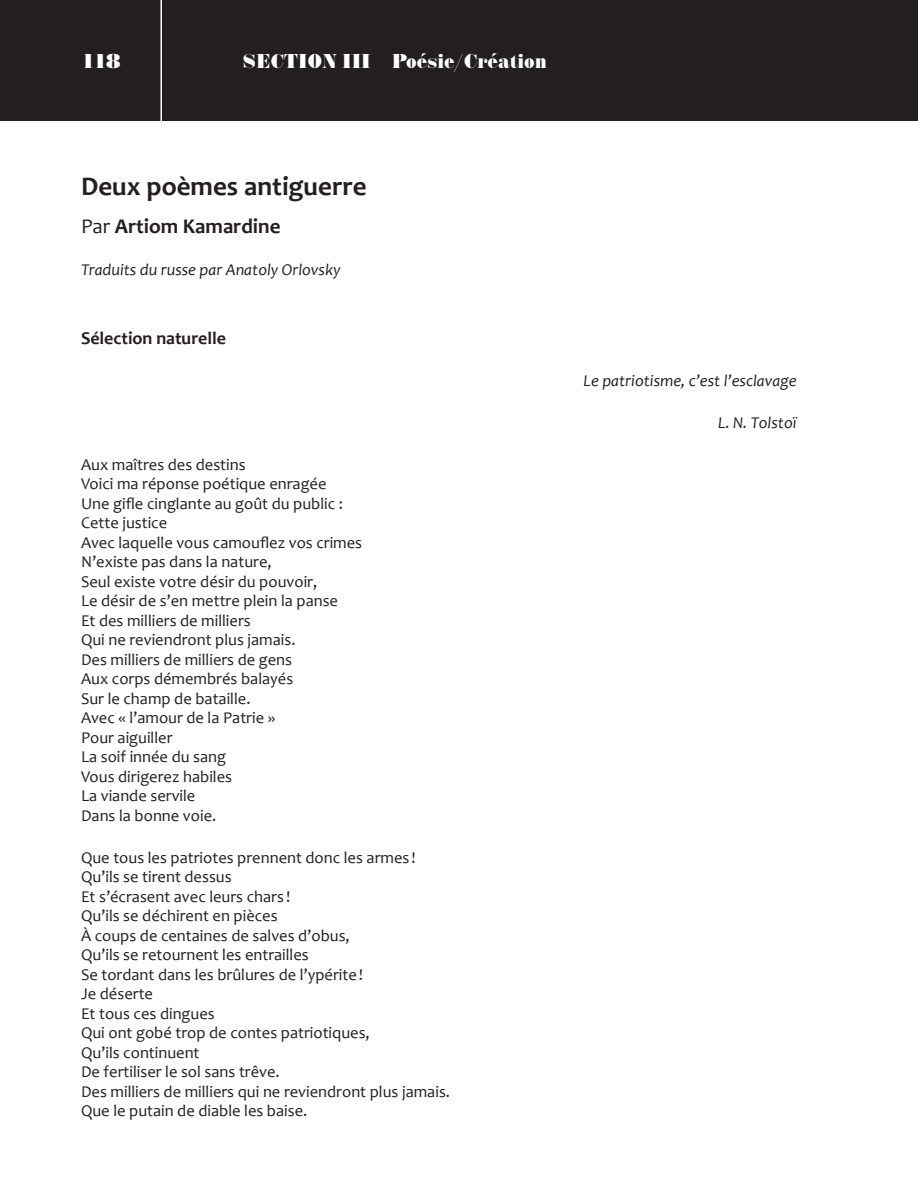
<style>
.page{position:relative;width:918px;height:1188px;background:#fff}
.page>*{position:absolute;margin:0;border:0;box-sizing:border-box;transform-origin:0 0}
.t1{font:700 27px "Candara";color:#231f20}
.t2{font:800 21px "Annlie LT";color:#fff}
.t3{font:700 21px "Candara";color:#231f20}
.t4{font:700 18px "Candara";color:#231f20}
.t5{font:16.5px/19.5px "Candara";color:#231f20}
.t6{font:italic 16.5px "Candara";color:#231f20}
.s1{font-weight:400}
</style>
<div class="page">
<div style="left:0;top:0;width:918px;height:122px;background:#231f20"></div>
<hr style="left:160px;top:0;width:2px;height:122px;background:#fff">
<p class="t2" style="left:81px;top:49px;width:41px">118</p>
<p class="t2" style="left:243px;top:49px;width:306px">SECTION III Poésie/Création</p>
<h1 class="t1" style="left:81px;top:170px;width:287px">Deux poèmes antiguerre</h1>
<p class="t3" style="left:81px;top:213px;width:201px"><span class="s1">Par</span> Artiom Kamardine</p>
<p class="t6" style="left:81px;top:259px;width:261px">Traduits du russe par Anatoly Orlovsky</p>
<p class="t4" style="left:81px;top:327px;width:147px">Sélection naturelle</p>
<p class="t5" style="left:81px;top:454px;width:283px">Aux maîtres des destins<br>Voici ma réponse poétique enragée<br>Une gifle cinglante au goût du public :<br>Cette justice<br>Avec laquelle vous camouflez vos crimes<br>N’existe pas dans la nature,<br>Seul existe votre désir du pouvoir,<br>Le désir de s’en mettre plein la panse<br>Et des milliers de milliers<br>Qui ne reviendront plus jamais.<br>Des milliers de milliers de gens<br>Aux corps démembrés balayés<br>Sur le champ de bataille.<br>Avec « l’amour de la Patrie »<br>Pour aiguiller<br>La soif innée du sang<br>Vous dirigerez habiles<br>La viande servile<br>Dans la bonne voie.</p>
<p class="t5" style="left:81px;top:848px;width:371px">Que tous les patriotes prennent donc les armes !<br>Qu’ils se tirent dessus<br>Et s’écrasent avec leurs chars !<br>Qu’ils se déchirent en pièces<br>À coups de centaines de salves d’obus,<br>Qu’ils se retournent les entrailles<br>Se tordant dans les brûlures de l’ypérite!<br>Je déserte<br>Et tous ces dingues<br>Qui ont gobé trop de contes patriotiques,<br>Qu’ils continuent<br>De fertiliser le sol sans trêve.<br>Des milliers de milliers qui ne reviendront plus jamais.<br>Que le putain de diable les baise.</p>
<p class="t6" style="left:584px;top:370px;width:214px">Le patriotisme, c’est l’esclavage</p>
<p class="t6" style="left:718px;top:412px;width:80px">L. N. Tolstoï</p>
</div>
